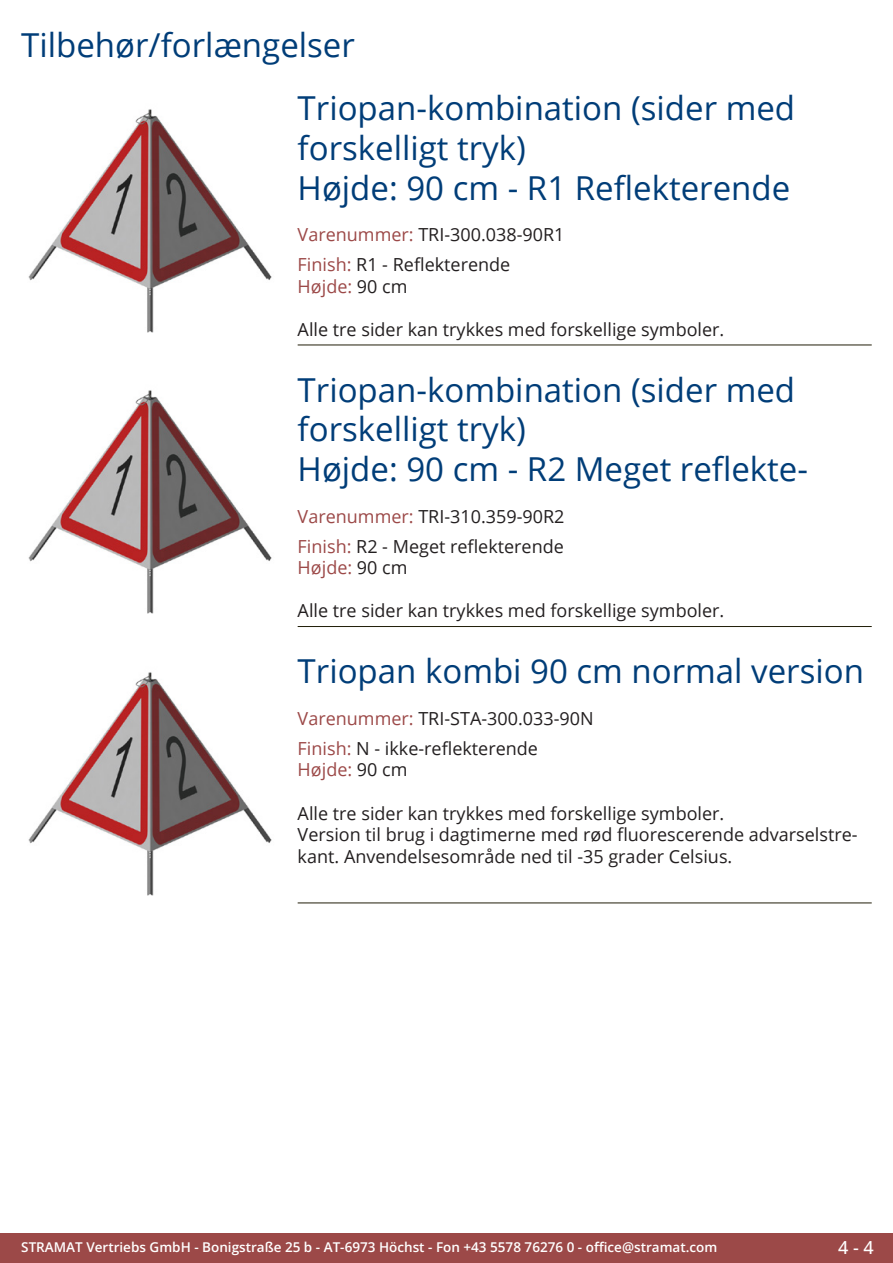
<style>
.page{position:relative;width:893px;height:1263px;background:#fff}
.page>*{position:absolute;margin:0;border:0;box-sizing:border-box;transform-origin:0 0}
.Produkttitel{font:33px/39.6px "Open Sans";color:#003d78}
.RastTitel{font:33px "Open Sans";color:#003d78}
.Beschreibung_Text{font:18px/21.6px "Open Sans";color:#231f20}
.TechDaten_Überschrif{font:18px "Open Sans";color:#231f20}
.t1{font:500 18px "Open Sans";color:#fff}
.t2{font:600 13.5px "Open Sans";color:#fff}
.s1{color:#9c4948}
</style>
<div class="page">
<div style="left:0;top:1233px;width:893px;height:30px;background:#9c4948"></div>
<hr style="left:298px;top:345px;width:574px;height:1px;background:#201d08">
<hr style="left:298px;top:626px;width:574px;height:1px;background:#201d08">
<hr style="left:298px;top:903px;width:574px;height:1px;background:#201d08">
<img style="left:28px;top:109px;width:244px;height:224px">
<img style="left:28px;top:390px;width:244px;height:224px">
<img style="left:28px;top:672px;width:244px;height:224px">
<p class="RastTitel" style="left:21px;top:22px;width:335px">Tilbehør/forlængelser</p>
<p class="Produkttitel" style="left:298px;top:88px;width:499px">Triopan-kombination (sider med forskelligt tryk)<br>Højde: 90 cm - R1 Reflekterende</p>
<p class="TechDaten_Überschrif" style="left:298px;top:222px;width:268px"><span class="s1">Varenummer:</span> TRI-300.038-90R1</p>
<p class="Beschreibung_Text" style="left:298px;top:253px;width:214px"><span class="s1">Finish:</span> R1 - Reflekterende<br><span class="s1">Højde:</span> 90 cm</p>
<p class="Beschreibung_Text" style="left:298px;top:318px;width:428px">Alle tre sider kan trykkes med forskellige symboler.</p>
<p class="Produkttitel" style="left:298px;top:369px;width:509px">Triopan-kombination (sider med forskelligt tryk)<br>Højde: 90 cm - R2 Meget reflekte-</p>
<p class="TechDaten_Überschrif" style="left:298px;top:504px;width:268px"><span class="s1">Varenummer:</span> TRI-310.359-90R2</p>
<p class="Beschreibung_Text" style="left:298px;top:535px;width:268px"><span class="s1">Finish:</span> R2 - Meget reflekterende<br><span class="s1">Højde:</span> 90 cm</p>
<p class="Beschreibung_Text" style="left:298px;top:599px;width:428px">Alle tre sider kan trykkes med forskellige symboler.</p>
<p class="Produkttitel" style="left:298px;top:651px;width:568px">Triopan kombi 90 cm normal version</p>
<p class="TechDaten_Überschrif" style="left:298px;top:706px;width:298px"><span class="s1">Varenummer:</span> TRI-STA-300.033-90N</p>
<p class="Beschreibung_Text" style="left:298px;top:737px;width:242px"><span class="s1">Finish:</span> N - ikke-reflekterende<br><span class="s1">Højde:</span> 90 cm</p>
<p class="Beschreibung_Text" style="left:298px;top:802px;width:560px">Alle tre sider kan trykkes med forskellige symboler.<br>Version til brug i dagtimerne med rød fluorescerende advarselstre&shy;kant. Anvendelsesområde ned til -35 grader Celsius.</p>
<p class="t2" style="left:21px;top:1238px;width:698px">STRAMAT Vertriebs GmbH - Bonigstraße 25 b - AT-6973 Höchst - Fon +43 5578 76276 0 - office@stramat.com</p>
<p class="t1" style="left:838px;top:1234px;width:37px">4 - 4</p>
</div>
